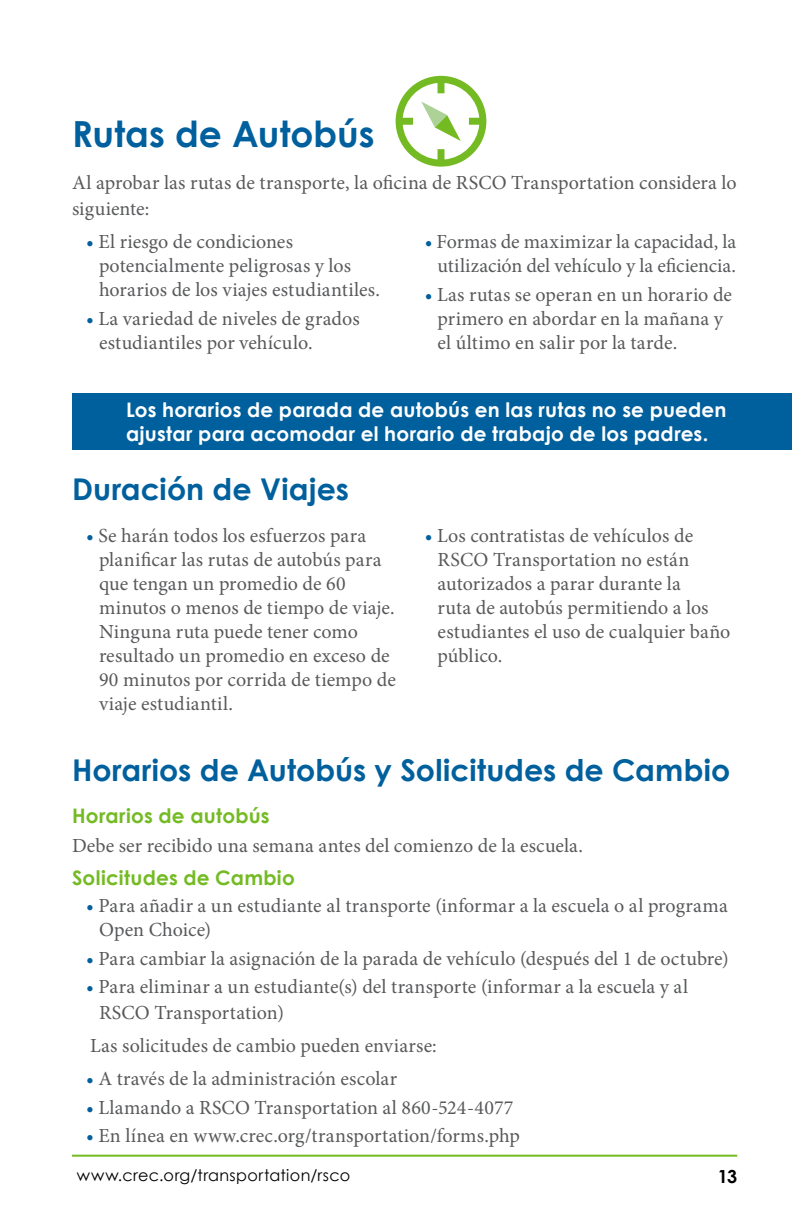
<style>
.page{position:relative;width:792px;height:1224px;background:#fff}
.page>*{position:absolute;margin:0;border:0;box-sizing:border-box;transform-origin:0 0}
.t1{font:700 36px "Century Gothic";color:#00609d}
.t2{font:700 30px "Century Gothic";letter-spacing:.005em;color:#00609d}
.t3{font:20px/24px "Minion Pro";letter-spacing:.005em;color:#58595b}
.t4{font:700 20px/24px "Century Gothic";letter-spacing:.01em;color:#fff}
.t5{font:700 20px "Century Gothic";letter-spacing:.015em;color:#74bb23}
.t6{font:700 18px "Century Gothic";color:#000}
.t7{font:16px "Century Gothic";letter-spacing:.025em;color:#000}
.s1{color:#00609d}
</style>
<div class="page">
<hr style="left:72px;top:1155px;width:665px;height:2px;background:#74bb23">
<div style="left:72px;top:393px;width:720px;height:57px;background:#00609d"></div>
<svg style="left:396px;top:76px;width:90px;height:91px"></svg>
<h1 class="t1" style="left:72px;top:107px;width:304px">Rutas de Autobús</h1>
<p class="t3" style="left:72px;top:170px;width:666px;line-height:26.4px">Al aprobar las rutas de transporte, la oficina de RSCO Transportation considera lo siguiente:</p>
<p class="t3" style="left:99px;top:230px;width:283px;text-indent:-13px"><span class="s1">•</span> El riesgo de condiciones potencialmente peligrosas y los horarios de los viajes estudiantiles.</p>
<p class="t3" style="left:99px;top:306px;width:262px;text-indent:-13px"><span class="s1">•</span> La variedad de niveles de grados estudiantiles por vehículo.</p>
<p class="t3" style="left:425px;top:230px;width:313px;text-align:right"><span class="s1">•</span> Formas de maximizar la capacidad, la utilización del vehículo y la eficiencia.</p>
<p class="t3" style="left:438px;top:282px;width:296px;text-indent:-13px"><span class="s1">•</span> Las rutas se operan en un horario de primero en abordar en la mañana y el último en salir por la tarde.</p>
<p class="t4" style="left:126px;top:397px;width:602px">Los horarios de parada de autobús en las rutas no se pueden ajustar para acomodar el horario de trabajo de los padres.</p>
<h2 class="t2" style="left:72px;top:466px;width:278px">Duración de Viajes</h2>
<p class="t3" style="left:99px;top:524px;width:298px;text-indent:-13px"><span class="s1">•</span> Se harán todos los esfuerzos para planificar las rutas de autobús para que tengan un promedio de 60 minutos o menos de tiempo de viaje.<br>Ninguna ruta puede tener como resultado un promedio en exceso de<br>90 minutos por corrida de tiempo de viaje estudiantil.</p>
<p class="t3" style="left:438px;top:524px;width:294px;text-indent:-13px"><span class="s1">•</span> Los contratistas de vehículos de<br>RSCO Transportation no están autorizados a parar durante la<br>ruta de autobús permitiendo a los estudiantes el uso de cualquier baño público.</p>
<h2 class="t2" style="left:72px;top:748px;width:660px">Horarios de Autobús y Solicitudes de Cambio</h2>
<p class="t5" style="left:72px;top:801px;width:199px">Horarios de autobús</p>
<p class="t3" style="left:72px;top:834px;width:513px">Debe ser recibido una semana antes del comienzo de la escuela.</p>
<p class="t5" style="left:72px;top:863px;width:224px">Solicitudes de Cambio</p>
<p class="t3" style="left:99px;top:894px;width:630px;text-indent:-13px"><span class="s1">•</span> Para añadir a un estudiante al transporte (informar a la escuela o al programa<br>Open Choice)</p>
<p class="t3" style="left:86px;top:946px;width:644px"><span class="s1">•</span> Para cambiar la asignación de la parada de vehículo (después del 1 de octubre)</p>
<p class="t3" style="left:99px;top:974px;width:591px;line-height:26.4px;text-indent:-13px"><span class="s1">•</span> Para eliminar a un estudiante(s) del transporte (informar a la escuela y al<br>RSCO Transportation)</p>
<p class="t3" style="left:90px;top:1034px;width:348px">Las solicitudes de cambio pueden enviarse:</p>
<p class="t3" style="left:86px;top:1067px;width:313px"><span class="s1">•</span> A través de la administración escolar</p>
<p class="t3" style="left:86px;top:1095px;width:429px"><span class="s1">•</span> Llamando a RSCO Transportation al 860-524-4077</p>
<p class="t3" style="left:86px;top:1124px;width:436px"><span class="s1">•</span> En línea en www.crec.org/transportation/forms.php</p>
<p class="t7" style="left:77px;top:1164px;width:275px">www.crec.org/transportation/rsco</p>
<p class="t6" style="left:718px;top:1162px;width:21px">13</p>
</div>
